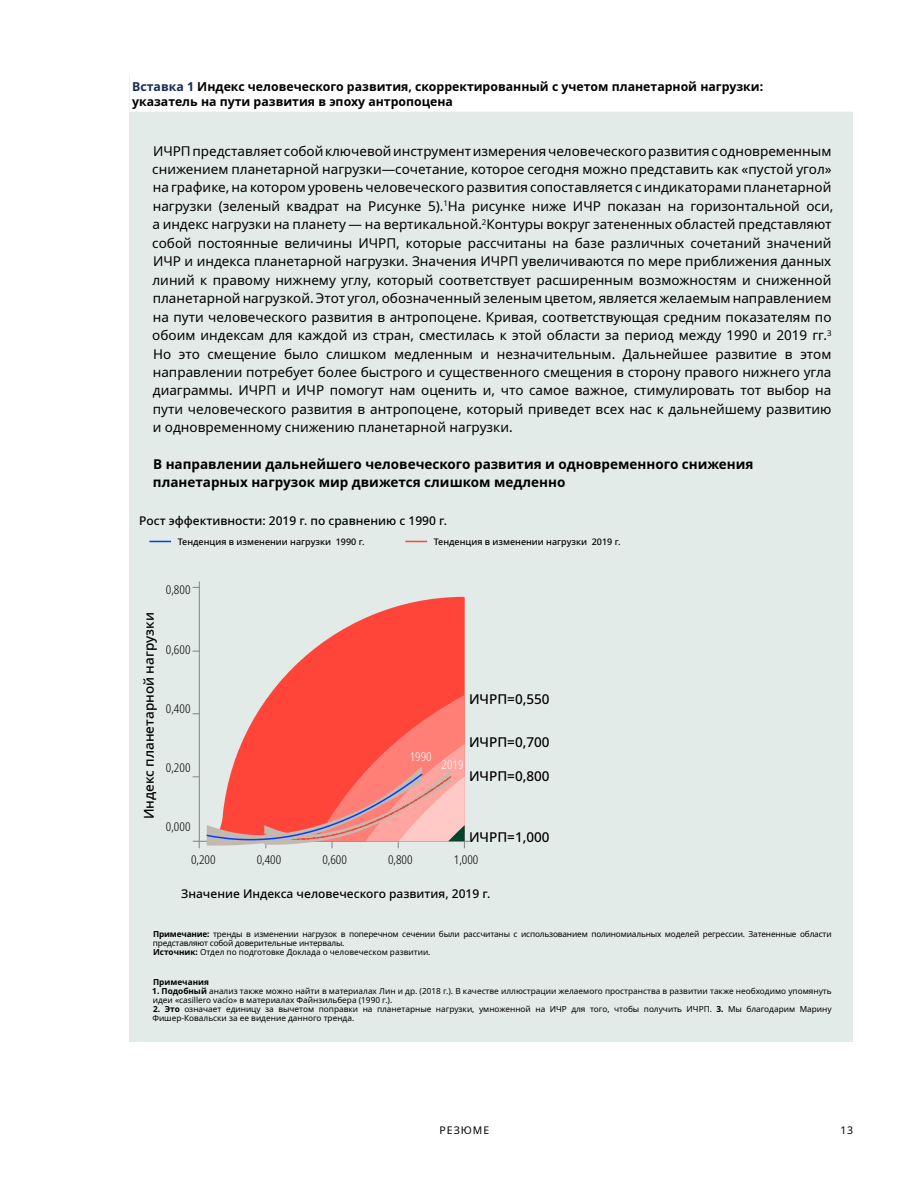
<style>
.page{position:relative;width:918px;height:1188px;background:#fff}
.page>*{position:absolute;margin:0;border:0;box-sizing:border-box;transform-origin:0 0}
.t1{font:13.5px/18.5px "Noto Sans";color:#000}
.t2{font:700 13.5px/18.5px "Noto Sans";color:#000}
.t3{font:500 13.5px "Noto Sans";color:#000}
.t4{font:700 12.3px/15px "Noto Sans";color:#000}
.t5{font:500 12px "Noto Sans";color:#000}
.t6{font:300 condensed 12px "Noto Sans";color:#000}
.t7{font:300 condensed 12px "Noto Sans";color:#fff}
.t8{font:10.5px "Noto Sans";letter-spacing:.1em;color:#000}
.t9{font:500 9px "Noto Sans";color:#000}
.t10{font:8.25px/9px "Noto Sans";color:#000}
.t11{font:8.25px/9px "Noto Sans";letter-spacing:-.02em;color:#000}
.t12{font:700 8.25px "Noto Sans";color:#000}
.s1{color:#162c58}
.s2{font-weight:700}
</style>
<div class="page">
<div style="left:130px;top:76px;width:723px;height:966px;background:#e2ebe8"></div>
<div style="left:130px;top:68px;width:723px;height:44px;background:#fff"></div>
<div style="left:129px;top:501px;width:458px;height:420px;background:#e2ebe8"></div>
<hr style="left:199px;top:581px;width:1px;height:260px;background:#808285">
<hr style="left:193px;top:841px;width:278px;height:1px;background:#808285">
<svg style="left:269px;top:597px;width:196px;height:98px;fill:#ff4539"></svg>
<svg style="left:193px;top:695px;width:272px;height:153px"></svg>
<svg style="left:149px;top:541px;width:22px;height:1px"></svg>
<svg style="left:405px;top:541px;width:22px;height:1px"></svg>
<p class="t4" style="left:132px;top:79px;width:633px"><span class="s1">Вставка 1</span> Индекс человеческого развития, скорректированный с учетом планетарной нагрузки: указатель на пути развития в эпоху антропоцена</p>
<p class="t1" style="left:152px;top:142px;width:683px">ИЧРП представляет собой ключевой инструмент измерения человеческого развития с одновременным снижением планетарной нагрузки—сочетание, которое сегодня можно представить как «пустой угол» на графике, на котором уровень человеческого развития сопоставляется с индикаторами планетарной нагрузки (зеленый квадрат на Рисунке 5).<sup>1</sup>На рисунке ниже ИЧР показан на горизонтальной оси, а индекс нагрузки на планету — на вертикальной.<sup>2</sup>Контуры вокруг затененных областей представляют собой постоянные величины ИЧРП, которые рассчитаны на базе различных сочетаний значений ИЧР и индекса планетарной нагрузки. Значения ИЧРП увеличиваются по мере приближения данных линий к правому нижнему углу, который соответствует расширенным возможностям и сниженной планетарной нагрузкой. Этот угол, обозначенный зеленым цветом, является желаемым направлением на пути человеческого развития в антропоцене. Кривая, соответствующая средним показателям по обоим индексам для каждой из стран, сместилась к этой области за период между 1990 и 2019 гг.<sup>3<br></sup>Но это смещение было слишком медленным и незначительным. Дальнейшее развитие в этом направлении потребует более быстрого и существенного смещения в сторону правого нижнего угла диаграммы. ИЧРП и ИЧР помогут нам оценить и, что самое важное, стимулировать тот выбор на пути человеческого развития в антропоцене, который приведет всех нас к дальнейшему развитию и одновременному снижению планетарной нагрузки.</p>
<p class="t2" style="left:153px;top:455px;width:602px">В направлении дальнейшего человеческого развития и одновременного снижения планетарных нагрузок мир движется слишком медленно</p>
<p class="t5" style="left:139px;top:512px;width:309px">Рост эффективности: 2019 г. по сравнению с 1990 г.</p>
<p class="t9" style="left:178px;top:536px;width:188px">Тенденция в изменении нагрузки 1990 г.</p>
<p class="t9" style="left:434px;top:535px;width:188px">Тенденция в изменении нагрузки 2019 г.</p>
<p class="t3" style="left:139px;top:819px;width:208px;rotate:-90deg">Индекс планетарной нагрузки</p>
<p class="t6" style="left:166px;top:582px;width:26px">0,800</p>
<p class="t6" style="left:166px;top:641px;width:26px">0,600</p>
<p class="t6" style="left:166px;top:700px;width:26px">0,400</p>
<p class="t6" style="left:166px;top:759px;width:26px">0,200</p>
<p class="t6" style="left:166px;top:819px;width:26px">0,000</p>
<p class="t7" style="left:410px;top:748px;width:24px">1990</p>
<p class="t3" style="left:469px;top:689px;width:82px">ИЧРП=0,550</p>
<p class="t3" style="left:469px;top:733px;width:82px">ИЧРП=0,700</p>
<p class="t3" style="left:469px;top:767px;width:82px">ИЧРП=0,800</p>
<p class="t7" style="left:442px;top:756px;width:24px">2019</p>
<p class="t3" style="left:469px;top:828px;width:82px">ИЧРП=1,000</p>
<p class="t6" style="left:191px;top:851px;width:26px">0,200</p>
<p class="t6" style="left:257px;top:851px;width:26px">0,400</p>
<p class="t6" style="left:322px;top:851px;width:26px">0,600</p>
<p class="t6" style="left:388px;top:851px;width:26px">0,800</p>
<p class="t6" style="left:454px;top:851px;width:26px">1,000</p>
<p class="t5" style="left:181px;top:885px;width:311px">Значение Индекса человеческого развития, 2019 г.</p>
<p class="t11" style="left:153px;top:930px;width:680px"><span class="s2">Примечание:</span> тренды в изменении нагрузок в поперечном сечении были рассчитаны с использованием полиномиальных моделей регрессии. Затененные области представляют собой доверительные интервалы.<br><span class="s2">Источник:</span> Отдел по подготовке Доклада о человеческом развитии.</p>
<p class="t12" style="left:153px;top:976px;width:57px">Примечания</p>
<p class="t10" style="left:152px;top:987px;width:681px"><span class="s2">1. Подобный</span> анализ также можно найти в материалах Лин и др. (2018 г.). В качестве иллюстрации желаемого пространства в развитии также необходимо упомянуть идеи «casillero vacío» в материалах Файнзильбера (1990 г.).</p>
<p class="t10" style="left:152px;top:1005px;width:681px"><span class="s2">2. Это</span> означает единицу за вычетом поправки на планетарные нагрузки, умноженной на ИЧР для того, чтобы получить ИЧРП. <span class="s2">3.</span> Мы благодарим Марину<br>Фишер-Ковальски за ее видение данного тренда.</p>
<p class="t8" style="left:439px;top:1123px;width:52px">РЕЗЮМЕ</p>
<p class="t8" style="left:841px;top:1123px;width:14px">13</p>
</div>
